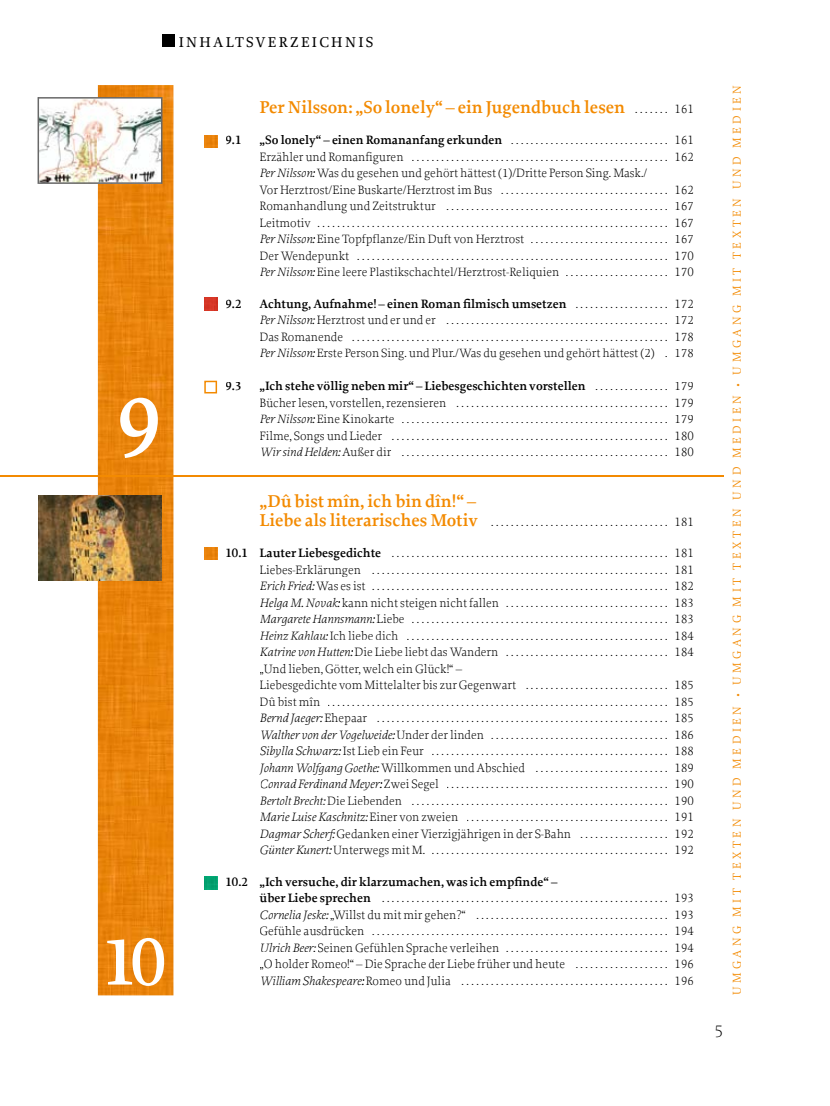
<style>
.page{position:relative;width:830px;height:1106px;background:#fff}
.page>*{position:absolute;margin:0;border:0;box-sizing:border-box;transform-origin:0 0}
.t1{font:90px "Proforma CV Semi Bold SC";color:#fff}
.t2{font:69px "Proforma CV Semi Bold SC";color:#fff}
.t3{font:700 18px "Proforma CV Semi";color:#f38a01}
.t4{font:18px "Proforma CV Ultra Light SC";color:#000}
.t5{font:15px "Proforma CV Medium";letter-spacing:.15em;color:#000}
.t6{font:12.75px/16.5px "Proforma CV Light";color:#000;text-align:justify}
.t7{font:700 12.75px "Proforma CV Semi";color:#000}
.t8{font:12.75px "Proforma CV Light SC";color:#000}
.t9{font:12.75px "Proforma CV Semi Bold SC";color:#000}
.t10{font:12px "Proforma CV";letter-spacing:.3em;color:#f38a01}
.s1{font-family:"Proforma CV Light SC";font-weight:400;font-size:12.75px;color:#000}
.s2{font-family:"Proforma CV Light SC";font-weight:400}
.s3{font-family:"Proforma CV Light SC"}
.s4{font-style:italic}
.s5{font-family:"Proforma CV Semi";font-weight:700;font-size:18px;color:#f38a01}
.s6{font-family:"Proforma CV Semi Bold SC"}
.s7{font-family:"Proforma CV Semi";font-weight:700}
.s8{font-family:"Proforma CV Semi Bold SC";font-weight:400}
</style>
<div class="page">
<div style="left:162px;top:34px;width:12px;height:13px;background:#000"></div>
<img style="left:98px;top:85px;width:75px;height:910px">
<hr style="left:0;top:476px;width:723px;height:1px;background:#f38a01">
<svg style="left:204px;top:135px;width:13px;height:13px"></svg>
<svg style="left:204px;top:298px;width:13px;height:12px"></svg>
<svg style="left:204px;top:381px;width:13px;height:12px"></svg>
<svg style="left:204px;top:547px;width:13px;height:13px"></svg>
<svg style="left:204px;top:876px;width:13px;height:13px"></svg>
<img style="left:38px;top:495px;width:124px;height:86px">
<img style="left:38px;top:97px;width:124px;height:87px">
<p class="t5" style="left:179px;top:33px;width:196px">INHALTSVERZEICHNIS</p>
<h1 class="t1" style="left:117px;top:370px;width:47px">9</h1>
<h2 class="t2" style="left:102px;top:918px;width:65px">10</h2>
<h3 class="t3" style="left:259px;top:96px;width:435px">Per Nilsson: „So lonely“ – ein Jugendbuch lesen <span class="s1">. . . . . . . 161</span></h3>
<p class="t9" style="left:225px;top:132px;width:17px">9.1</p>
<p class="t7" style="left:259px;top:132px;width:435px">„So lonely“ – einen Romananfang erkunden <span class="s2">. . . . . . . . . . . . . . . . . . . . . . . . . . . . . . . . 161</span></p>
<p class="t6" style="left:259px;top:148px;width:435px;text-align:left">Erzähler und Romanfiguren . . . . . . . . . . . . . . . . . . . . . . . . . . . . . . . . . . . . . . . . . . . . . . . . . . . . <span class="s3">162<br></span><span class="s4">Per Nilsson:</span> Was du gesehen und gehört hättest (<span class="s3">1</span>)/Dritte Person Sing. Mask./<br>Vor Herztrost/Eine Buskarte/Herztrost im Bus . . . . . . . . . . . . . . . . . . . . . . . . . . . . . . . . . . <span class="s3">162<br></span>Romanhandlung und Zeitstruktur . . . . . . . . . . . . . . . . . . . . . . . . . . . . . . . . . . . . . . . . . . . . . <span class="s3">167<br></span>Leitmotiv . . . . . . . . . . . . . . . . . . . . . . . . . . . . . . . . . . . . . . . . . . . . . . . . . . . . . . . . . . . . . . . . . . . . . . . <span class="s3">167<br></span><span class="s4">Per Nilsson:</span> Eine Topfpflanze/Ein Duft von Herztrost . . . . . . . . . . . . . . . . . . . . . . . . . . . . <span class="s3">167<br></span>Der Wendepunkt . . . . . . . . . . . . . . . . . . . . . . . . . . . . . . . . . . . . . . . . . . . . . . . . . . . . . . . . . . . . . . . <span class="s3">170<br></span><span class="s4">Per Nilsson:</span> Eine leere Plastikschachtel/Herztrost-Reliquien . . . . . . . . . . . . . . . . . . . . . <span class="s3">170</span></p>
<p class="t9" style="left:225px;top:296px;width:17px">9.2</p>
<p class="t7" style="left:259px;top:296px;width:435px">Achtung, Aufnahme! – einen Roman filmisch umsetzen <span class="s2">. . . . . . . . . . . . . . . . . . . 172</span></p>
<p class="t6" style="left:259px;top:312px;width:435px"><span class="s4">Per Nilsson:</span> Herztrost und er und er . . . . . . . . . . . . . . . . . . . . . . . . . . . . . . . . . . . . . . . . . . . . . <span class="s3">172<br></span>Das Romanende . . . . . . . . . . . . . . . . . . . . . . . . . . . . . . . . . . . . . . . . . . . . . . . . . . . . . . . . . . . . . . . . <span class="s3">178<br></span><span class="s4">Per Nilsson:</span> Erste Person Sing. und Plur./Was du gesehen und gehört hättest (<span class="s3">2</span>) . <span class="s3">178</span></p>
<p class="t9" style="left:225px;top:378px;width:17px">9.3</p>
<p class="t7" style="left:259px;top:378px;width:435px">„Ich stehe völlig neben mir“ – Liebesgeschichten vorstellen <span class="s2">. . . . . . . . . . . . . . . 179</span></p>
<p class="t6" style="left:259px;top:394px;width:435px">Bücher lesen, vorstellen, rezensieren . . . . . . . . . . . . . . . . . . . . . . . . . . . . . . . . . . . . . . . . . . . <span class="s3">179<br></span><span class="s4">Per Nilsson:</span> Eine Kinokarte . . . . . . . . . . . . . . . . . . . . . . . . . . . . . . . . . . . . . . . . . . . . . . . . . . . . . . <span class="s3">179<br></span>Filme, Songs und Lieder . . . . . . . . . . . . . . . . . . . . . . . . . . . . . . . . . . . . . . . . . . . . . . . . . . . . . . . . <span class="s3">180<br></span><span class="s4">Wir sind Helden:</span> Außer dir . . . . . . . . . . . . . . . . . . . . . . . . . . . . . . . . . . . . . . . . . . . . . . . . . . . . . . <span class="s3">180</span></p>
<h3 class="t3" style="left:259px;top:490px;width:218px">„Dû bist mîn, ich bin dîn!“ –</h3>
<p class="t8" style="left:259px;top:513px;width:435px"><span class="s5">Liebe als literarisches Motiv</span> . . . . . . . . . . . . . . . . . . . . . . . . . . . . . . . . . . . . 181</p>
<p class="t8" style="left:225px;top:545px;width:469px"><span class="s6">10.1</span> <span class="s7">Lauter Liebesgedichte</span> . . . . . . . . . . . . . . . . . . . . . . . . . . . . . . . . . . . . . . . . . . . . . . . . . . . . . . . . 181</p>
<p class="t6" style="left:259px;top:561px;width:435px;text-align:left">Liebes-Erklärungen . . . . . . . . . . . . . . . . . . . . . . . . . . . . . . . . . . . . . . . . . . . . . . . . . . . . . . . . . . . . <span class="s3">181<br></span><span class="s4">Erich Fried:</span> Was es ist . . . . . . . . . . . . . . . . . . . . . . . . . . . . . . . . . . . . . . . . . . . . . . . . . . . . . . . . . . . . <span class="s3">182<br></span><span class="s4">Helga M. Novak:</span> kann nicht steigen nicht fallen . . . . . . . . . . . . . . . . . . . . . . . . . . . . . . . . . <span class="s3">183<br></span><span class="s4">Margarete Hannsmann:</span> Liebe . . . . . . . . . . . . . . . . . . . . . . . . . . . . . . . . . . . . . . . . . . . . . . . . . . . . <span class="s3">183<br></span><span class="s4">Heinz Kahlau:</span> Ich liebe dich . . . . . . . . . . . . . . . . . . . . . . . . . . . . . . . . . . . . . . . . . . . . . . . . . . . . . <span class="s3">184<br></span><span class="s4">Katrine von Hutten:</span> Die Liebe liebt das Wandern . . . . . . . . . . . . . . . . . . . . . . . . . . . . . . . . . <span class="s3">184 </span>„Und lieben, Götter, welch ein Glück!“ –<br>Liebesgedichte vom Mittelalter bis zur Gegenwart . . . . . . . . . . . . . . . . . . . . . . . . . . . . . <span class="s3">185<br></span>Dû bist mîn . . . . . . . . . . . . . . . . . . . . . . . . . . . . . . . . . . . . . . . . . . . . . . . . . . . . . . . . . . . . . . . . . . . . . <span class="s3">185<br></span><span class="s4">Bernd Jaeger:</span> Ehepaar . . . . . . . . . . . . . . . . . . . . . . . . . . . . . . . . . . . . . . . . . . . . . . . . . . . . . . . . . . . <span class="s3">185<br></span><span class="s4">Walther von der Vogelweide:</span> Under der linden . . . . . . . . . . . . . . . . . . . . . . . . . . . . . . . . . . . . <span class="s3">186<br></span><span class="s4">Sibylla Schwarz:</span> Ist Lieb ein Feur . . . . . . . . . . . . . . . . . . . . . . . . . . . . . . . . . . . . . . . . . . . . . . . . <span class="s3">188<br></span><span class="s4">Johann Wolfgang Goethe:</span> Willkommen und Abschied . . . . . . . . . . . . . . . . . . . . . . . . . . . <span class="s3">189<br></span><span class="s4">Conrad Ferdinand Meyer:</span> Zwei Segel . . . . . . . . . . . . . . . . . . . . . . . . . . . . . . . . . . . . . . . . . . . . . <span class="s3">190<br></span><span class="s4">Bertolt Brecht:</span> Die Liebenden . . . . . . . . . . . . . . . . . . . . . . . . . . . . . . . . . . . . . . . . . . . . . . . . . . . . <span class="s3">190<br></span><span class="s4">Marie Luise Kaschnitz:</span> Einer von zweien . . . . . . . . . . . . . . . . . . . . . . . . . . . . . . . . . . . . . . . . . <span class="s3">191<br></span><span class="s4">Dagmar Scherf:</span> Gedanken einer Vierzigjährigen in der S-Bahn . . . . . . . . . . . . . . . . . . <span class="s3">192<br></span><span class="s4">Günter Kunert:</span> Unterwegs mit M. . . . . . . . . . . . . . . . . . . . . . . . . . . . . . . . . . . . . . . . . . . . . . . . . <span class="s3">192</span></p>
<p class="t7" style="left:225px;top:873px;width:333px"><span class="s8">10.2</span> „Ich versuche, dir klarzumachen, was ich empfinde“ –</p>
<p class="t8" style="left:259px;top:890px;width:435px"><span class="s7">über Liebe sprechen</span> . . . . . . . . . . . . . . . . . . . . . . . . . . . . . . . . . . . . . . . . . . . . . . . . . . . . . . . . . . 193</p>
<p class="t6" style="left:259px;top:906px;width:435px"><span class="s4">Cornelia Jeske:</span> „Willst du mit mir gehen?“ . . . . . . . . . . . . . . . . . . . . . . . . . . . . . . . . . . . . . . . <span class="s3">193<br></span>Gefühle ausdrücken . . . . . . . . . . . . . . . . . . . . . . . . . . . . . . . . . . . . . . . . . . . . . . . . . . . . . . . . . . . . <span class="s3">194<br></span><span class="s4">Ulrich Beer:</span> Seinen Gefühlen Sprache verleihen . . . . . . . . . . . . . . . . . . . . . . . . . . . . . . . . . <span class="s3">194 </span>„O holder Romeo!“ – Die Sprache der Liebe früher und heute . . . . . . . . . . . . . . . . . . . <span class="s3">196<br></span><span class="s4">William Shakespeare:</span> Romeo und Julia . . . . . . . . . . . . . . . . . . . . . . . . . . . . . . . . . . . . . . . . . . <span class="s3">196</span></p>
<p class="t10" style="left:729px;top:995px;width:911px;rotate:-90deg">UMGANG MIT TEXTEN UND MEDIEN • UMGANG MIT TEXTEN UND MEDIEN • UMGANG MIT TEXTEN UND MEDIEN</p>
<h3 class="t4" style="left:714px;top:1020px;width:10px">5</h3>
</div>
